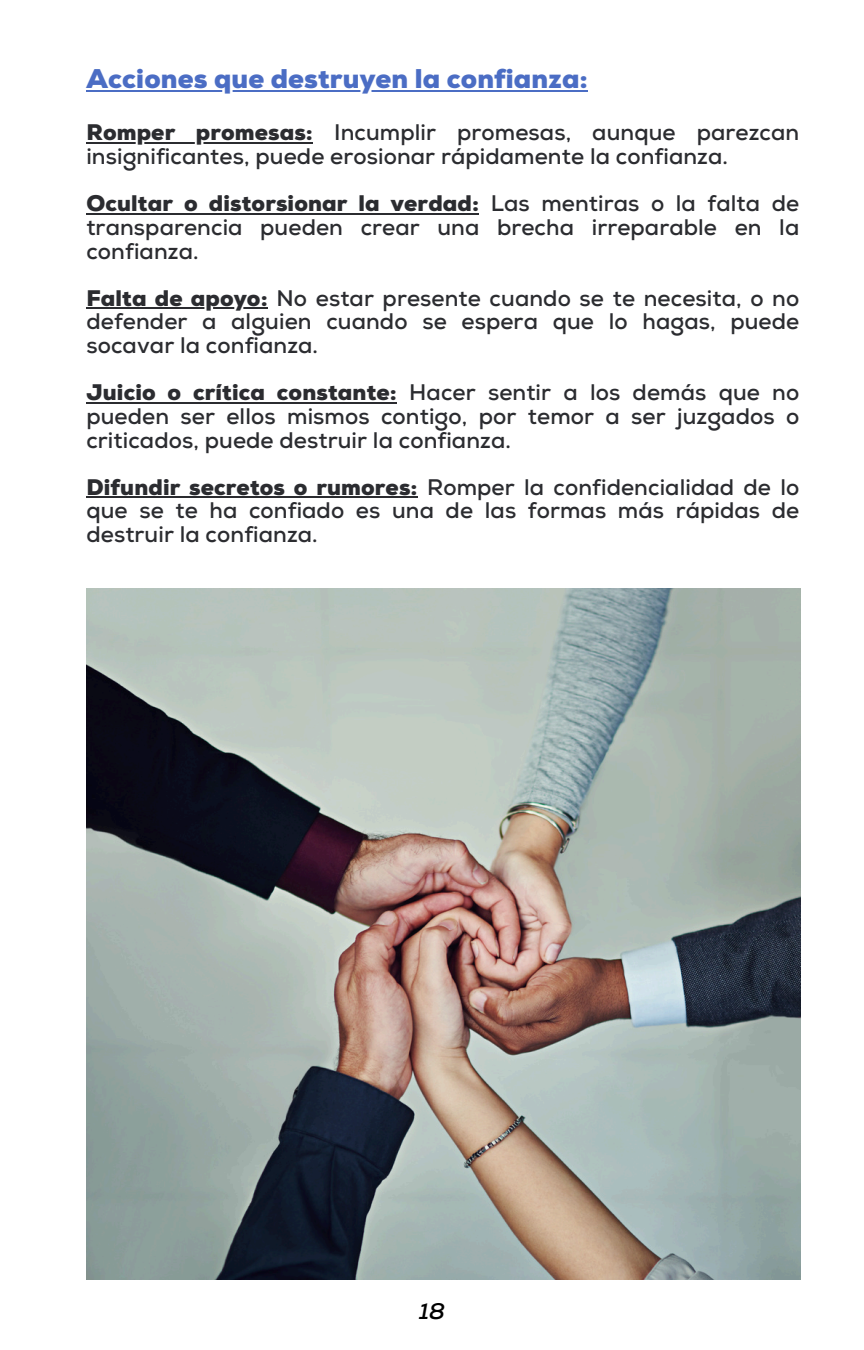
<style>
.page{position:relative;width:864px;height:1350px;background:#fff}
.page>*{position:absolute;margin:0;border:0;box-sizing:border-box;transform-origin:0 0}
.t1{font:900 27px "Nexa";letter-spacing:.005em;color:#4b6dc4}
.t2{font:700 22.5px/23.6px "Nexa";letter-spacing:.005em;color:#2b2c30}
.t3{font:900 22.5px "Nexa";letter-spacing:.005em;color:#2b2c30}
.t4{font:italic 700 22.5px "Nexa";color:#000}
.s1{font-weight:900}
</style>
<div class="page">
<img style="left:86px;top:588px;width:714px;height:692px">
<hr style="left:86px;top:90px;width:502px;height:2px;background:#4b6dc4">
<hr style="left:86px;top:142px;width:89px;height:2px;background:#2b2c30">
<hr style="left:175px;top:142px;width:138px;height:2px;background:#2b2c30">
<hr style="left:86px;top:213px;width:393px;height:2px;background:#2b2c30">
<svg style="left:86px;top:308px;width:15px;height:1px"></svg>
<hr style="left:101px;top:308px;width:167px;height:1px;background:#2b2c30">
<hr style="left:86px;top:402px;width:56px;height:2px;background:#2b2c30">
<hr style="left:142px;top:402px;width:255px;height:2px;background:#2b2c30">
<hr style="left:86px;top:497px;width:48px;height:1px;background:#2b2c30">
<hr style="left:134px;top:497px;width:284px;height:1px;background:#2b2c30">
<p class="t1" style="left:86px;top:63px;width:503px">Acciones que destruyen la confianza:</p>
<p class="t3" style="left:86px;top:119px;width:90px">Romper</p>
<p class="t2" style="left:86px;top:122px;width:714px;text-indent:109px"><span class="s1">promesas:</span> Incumplir promesas, aunque parezcan insignificantes, puede erosionar rápidamente la confianza.</p>
<p class="t3" style="left:86px;top:190px;width:394px">Ocultar o distorsionar la verdad:</p>
<p class="t2" style="left:86px;top:193px;width:714px;text-align:justify;text-indent:404px">Las mentiras o la falta de transparencia pueden crear una brecha irreparable en la confianza.</p>
<p class="t2" style="left:86px;top:287px;width:714px"><span class="s1">Falta de apoyo:</span> No estar presente cuando se te necesita, o no</p>
<p class="t2" style="left:86px;top:311px;width:714px">defender a alguien cuando se espera que lo hagas, puede socavar la confianza.</p>
<p class="t2" style="left:86px;top:382px;width:714px"><span class="s1">Juicio o crítica constante:</span> Hacer sentir a los demás que no</p>
<p class="t2" style="left:86px;top:405px;width:714px">pueden ser ellos mismos contigo, por temor a ser juzgados o criticados, puede destruir la confianza.</p>
<p class="t2" style="left:86px;top:476px;width:714px"><span class="s1">Difundir secretos o rumores:</span> Romper la confidencialidad de lo</p>
<p class="t2" style="left:86px;top:500px;width:714px">que se te ha confiado es una de las formas más rápidas de destruir la confianza.</p>
<p class="t4" style="left:419px;top:1298px;width:27px">18</p>
</div>
